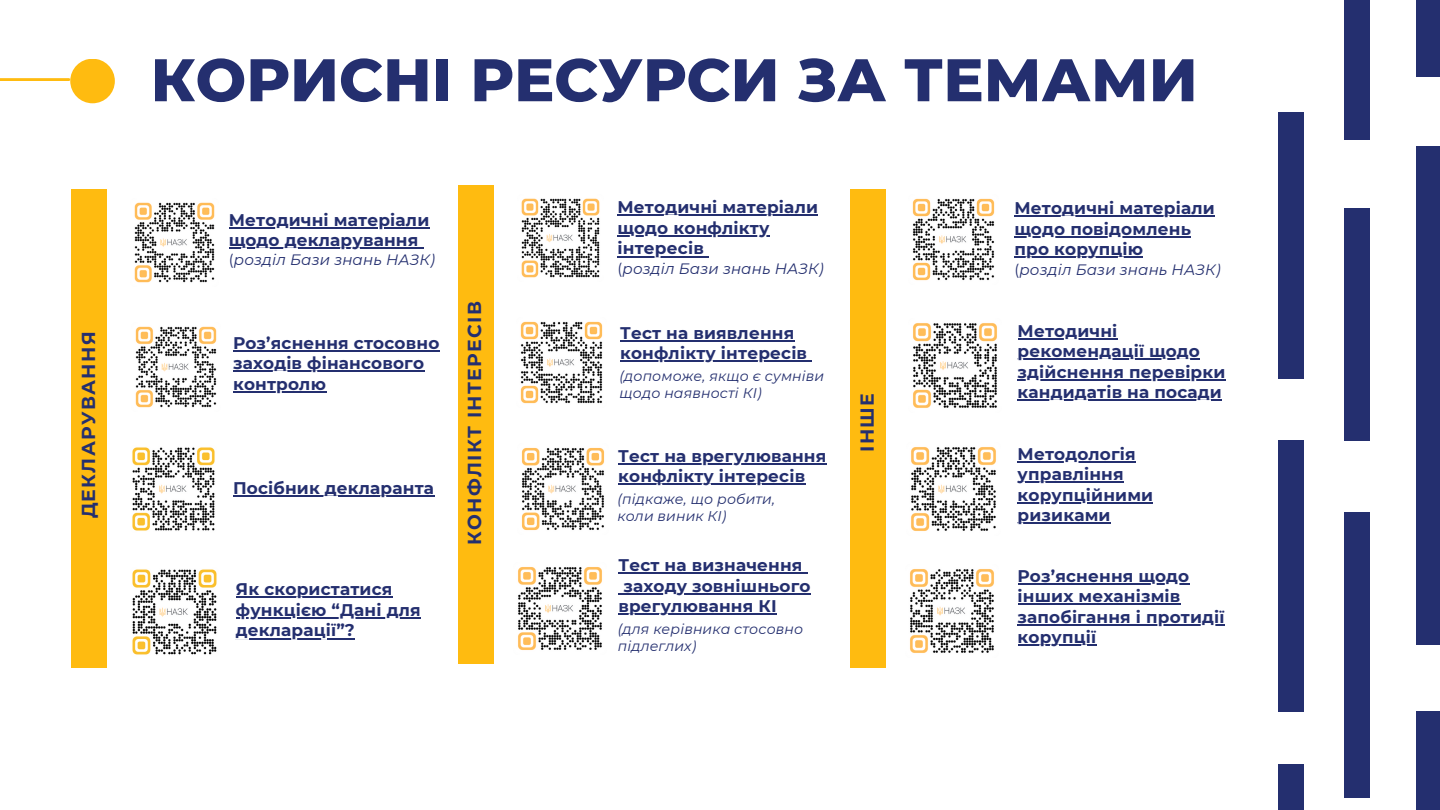
<style>
.page{position:relative;width:1440px;height:810px;background:#fff}
.page>*{position:absolute;margin:0;border:0;box-sizing:border-box;transform-origin:0 0}
.t1{font:800 60px "Montserrat";color:#242f6f}
.t2{font:700 18.8px "Montserrat";letter-spacing:.07em;color:#242f6f}
.t3{font:700 16.9px/20.5px "Montserrat";letter-spacing:.01em;color:#242f6f}
.t4{font:italic 15px "Montserrat";letter-spacing:.01em;color:#242f6f}
.t5{font:italic 14px/17.1px "Montserrat";letter-spacing:.01em;color:#242f6f}
.s1{font-style:normal}
</style>
<div class="page">
<div style="left:458px;top:185px;width:35px;height:479px;background:#ffbb10"></div>
<img style="left:521px;top:447px;width:84px;height:84px">
<img style="left:520px;top:321px;width:83px;height:83px">
<hr style="left:620px;top:340px;width:175px;height:1px;background:#242f6f">
<hr style="left:620px;top:361px;width:187px;height:1px;background:#242f6f">
<hr style="left:618px;top:573px;width:185px;height:1px;background:#242f6f">
<svg style="left:518px;top:567px;width:105px;height:83px"></svg>
<hr style="left:623px;top:593px;width:188px;height:2px;background:#242f6f">
<hr style="left:618px;top:614px;width:159px;height:1px;background:#242f6f">
<hr style="left:618px;top:463px;width:209px;height:2px;background:#242f6f">
<hr style="left:618px;top:484px;width:187px;height:1px;background:#242f6f">
<img style="left:521px;top:198px;width:79px;height:80px">
<div style="left:72px;top:189px;width:35px;height:478px;background:#ffbb10"></div>
<img style="left:134px;top:202px;width:81px;height:81px">
<img style="left:135px;top:326px;width:82px;height:82px">
<img style="left:132px;top:447px;width:83px;height:84px">
<img style="left:132px;top:569px;width:85px;height:86px">
<div style="left:850px;top:189px;width:35px;height:478px;background:#ffbb10"></div>
<img style="left:913px;top:323px;width:84px;height:85px">
<img style="left:911px;top:447px;width:85px;height:84px">
<img style="left:910px;top:569px;width:84px;height:84px">
<img style="left:912px;top:198px;width:83px;height:83px">
<hr style="left:233px;top:350px;width:207px;height:1px;background:#242f6f">
<hr style="left:233px;top:371px;width:191px;height:1px;background:#242f6f">
<hr style="left:233px;top:391px;width:93px;height:2px;background:#242f6f">
<hr style="left:618px;top:215px;width:200px;height:1px;background:#242f6f">
<hr style="left:618px;top:235px;width:152px;height:2px;background:#242f6f">
<hr style="left:618px;top:256px;width:86px;height:1px;background:#242f6f">
<hr style="left:229px;top:227px;width:201px;height:1px;background:#242f6f">
<hr style="left:229px;top:248px;width:190px;height:1px;background:#242f6f">
<hr style="left:233px;top:496px;width:201px;height:1px;background:#242f6f">
<hr style="left:236px;top:597px;width:157px;height:1px;background:#242f6f">
<hr style="left:236px;top:617px;width:185px;height:2px;background:#242f6f">
<hr style="left:236px;top:638px;width:119px;height:1px;background:#242f6f">
<hr style="left:1018px;top:338px;width:100px;height:1px;background:#242f6f">
<hr style="left:1018px;top:358px;width:182px;height:2px;background:#242f6f">
<hr style="left:1018px;top:379px;width:208px;height:1px;background:#242f6f">
<hr style="left:1018px;top:400px;width:204px;height:1px;background:#242f6f">
<hr style="left:1018px;top:461px;width:118px;height:1px;background:#242f6f">
<hr style="left:1018px;top:482px;width:106px;height:1px;background:#242f6f">
<hr style="left:1018px;top:502px;width:135px;height:2px;background:#242f6f">
<hr style="left:1018px;top:523px;width:93px;height:1px;background:#242f6f">
<hr style="left:1018px;top:583px;width:171px;height:1px;background:#242f6f">
<hr style="left:1018px;top:604px;width:163px;height:1px;background:#242f6f">
<hr style="left:1018px;top:624px;width:207px;height:2px;background:#242f6f">
<hr style="left:1018px;top:645px;width:78px;height:1px;background:#242f6f">
<hr style="left:1014px;top:216px;width:201px;height:1px;background:#242f6f">
<hr style="left:1014px;top:236px;width:177px;height:2px;background:#242f6f">
<hr style="left:1014px;top:257px;width:129px;height:1px;background:#242f6f">
<hr style="left:0;top:78px;width:69px;height:3px;background:#ffbb10">
<div style="left:70px;top:59px;width:45px;height:44px;background:#ffbb10;border-radius:50%"></div>
<div style="left:1344px;top:0;width:26px;height:139px;background:#242f6f"></div>
<div style="left:1344px;top:208px;width:26px;height:232px;background:#242f6f"></div>
<div style="left:1344px;top:512px;width:26px;height:285px;background:#242f6f"></div>
<div style="left:1278px;top:764px;width:26px;height:46px;background:#242f6f"></div>
<div style="left:1278px;top:113px;width:26px;height:266px;background:#242f6f"></div>
<div style="left:1416px;top:0;width:24px;height:77px;background:#242f6f"></div>
<div style="left:1416px;top:146px;width:24px;height:499px;background:#242f6f"></div>
<div style="left:1416px;top:712px;width:24px;height:98px;background:#242f6f"></div>
<div style="left:1278px;top:440px;width:26px;height:272px;background:#242f6f"></div>
<p class="t2" style="left:77px;top:518px;width:189px;rotate:-90deg">ДЕКЛАРУВАННЯ</p>
<p class="t1" style="left:151px;top:43px;width:1049px">КОРИСНІ РЕСУРСИ ЗА ТЕМАМИ</p>
<p class="t3" style="left:229px;top:209px;width:202px">Методичні матеріали щодо декларування</p>
<p class="t4" style="left:229px;top:251px;width:208px"><span class="s1">(</span>розділ Бази знань НАЗК)</p>
<p class="t3" style="left:233px;top:332px;width:208px">Роз’яснення стосовно заходів фінансового контролю</p>
<p class="t3" style="left:233px;top:478px;width:203px">Посібник декларанта</p>
<p class="t3" style="left:236px;top:579px;width:186px">Як скористатися функцією “Дані для декларації”?</p>
<p class="t2" style="left:463px;top:545px;width:245px;rotate:-90deg">КОНФЛІКТ ІНТЕРЕСІВ</p>
<p class="t3" style="left:618px;top:197px;width:202px">Методичні матеріали щодо конфлікту інтересів</p>
<p class="t4" style="left:618px;top:259px;width:208px"><span class="s1">(</span>розділ Бази знань НАЗК)</p>
<p class="t3" style="left:620px;top:322px;width:188px">Тест на виявлення конфлікту інтересів</p>
<p class="t5" style="left:620px;top:367px;width:206px">(допоможе, якщо є сумніви щодо наявності КІ)</p>
<p class="t3" style="left:618px;top:446px;width:210px">Тест на врегулювання конфлікту інтересів</p>
<p class="t5" style="left:618px;top:491px;width:159px">(підкаже, що робити,</p>
<p class="t5" style="left:618px;top:508px;width:111px">коли виник КІ)</p>
<p class="t3" style="left:618px;top:555px;width:194px">Тест на визначення заходу зовнішнього врегулювання КІ</p>
<p class="t5" style="left:618px;top:621px;width:187px">(для керівника стосовно підлеглих)</p>
<p class="t2" style="left:856px;top:452px;width:60px;rotate:-90deg">ІНШЕ</p>
<p class="t3" style="left:1014px;top:198px;width:202px">Методичні матеріали щодо повідомлень про корупцію</p>
<p class="t4" style="left:1014px;top:260px;width:208px"><span class="s1">(</span>розділ Бази знань НАЗК)</p>
<p class="t3" style="left:1018px;top:320px;width:209px">Методичні рекомендації щодо здійснення перевірки кандидатів на посади</p>
<p class="t3" style="left:1018px;top:443px;width:137px">Методологія управління корупційними ризиками</p>
<p class="t3" style="left:1018px;top:565px;width:208px">Роз’яснення щодо інших механізмів запобігання і протидії корупції</p>
</div>
